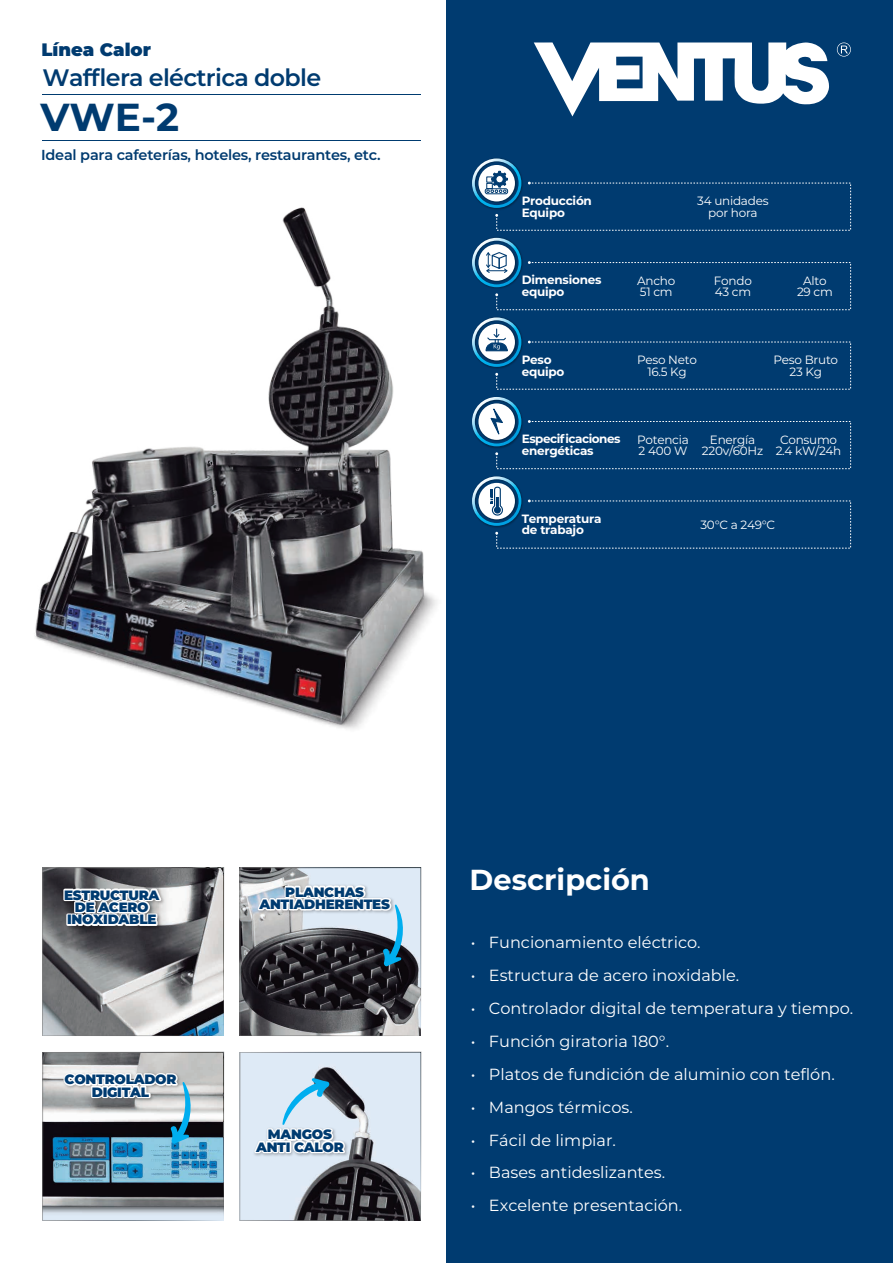
<style>
.page{position:relative;width:893px;height:1263px;background:#fff}
.page>*{position:absolute;margin:0;border:0;box-sizing:border-box;transform-origin:0 0}
.t1{font:700 39px "Montserrat";color:#003b70}
.t2{font:700 28.95px "Montserrat";color:#fff}
.t3{font:600 23.85px "Montserrat";letter-spacing:-.03em;color:#003b70}
.t4{font:900 18px "Montserrat";color:#003b70}
.t5{font:16.2px/32.8px "Montserrat";color:#fff;text-align:justify}
.t6{font:600 14.55px "Montserrat";letter-spacing:-.015em;color:#003b70}
.t7{font:900 13.5px/12.5px "Montserrat";letter-spacing:-.02em;color:#003b70;text-align:center}
.t8{font:12px/11.6px "Montserrat";letter-spacing:-.02em;color:#fff;text-align:center}
.t9{font:700 12px/11.6px "Montserrat";letter-spacing:-.02em;color:#fff}
.t10{font:700 12px/11.6px "Montserrat";letter-spacing:-.04em;color:#fff}
</style>
<div class="page">
<img style="left:35px;top:207px;width:402px;height:522px">
<div style="left:446px;top:0;width:447px;height:1263px;background:#003b70"></div>
<svg style="left:534px;top:42px;width:295px;height:74px"></svg>
<svg style="left:837px;top:43px;width:14px;height:14px"></svg>
<hr style="left:43px;top:95px;width:378px;height:1px;background:#003b70">
<hr style="left:43px;top:140px;width:378px;height:1px;background:#003b70">
<svg style="left:472px;top:159px;width:379px;height:72px"></svg>
<svg style="left:472px;top:238px;width:379px;height:72px"></svg>
<svg style="left:472px;top:317px;width:379px;height:73px"></svg>
<svg style="left:472px;top:397px;width:379px;height:72px"></svg>
<svg style="left:472px;top:476px;width:379px;height:73px"></svg>
<svg style="left:42px;top:867px;width:182px;height:169px"></svg>
<svg style="left:239px;top:867px;width:182px;height:169px"></svg>
<svg style="left:239px;top:1051px;width:182px;height:170px"></svg>
<svg style="left:42px;top:1051px;width:182px;height:170px"></svg>
<p class="t4" style="left:41px;top:36px;width:111px">Línea Calor</p>
<h3 class="t3" style="left:43px;top:61px;width:280px">Wafflera eléctrica doble</h3>
<h1 class="t1" style="left:40px;top:89px;width:140px">VWE-2</h1>
<p class="t6" style="left:41px;top:144px;width:341px">Ideal para cafeterías, hoteles, restaurantes, etc.</p>
<p class="t9" style="left:522px;top:194px;width:72px">Producción<br>Equipo</p>
<p class="t8" style="left:697px;top:195px;width:73px">34 unidades por hora</p>
<p class="t9" style="left:522px;top:274px;width:81px">Dimensiones equipo</p>
<p class="t8" style="left:797px;top:274px;width:37px">Alto<br>29 cm</p>
<p class="t8" style="left:637px;top:274px;width:40px;text-align:left">Ancho<br>51 cm</p>
<p class="t8" style="left:714px;top:274px;width:39px;text-align:left">Fondo<br>43 cm</p>
<p class="t9" style="left:522px;top:353px;width:44px">Peso equipo</p>
<p class="t8" style="left:774px;top:354px;width:66px">Peso Bruto<br>23 Kg</p>
<p class="t8" style="left:637px;top:354px;width:61px">Peso Neto<br>16.5 Kg</p>
<p class="t10" style="left:522px;top:433px;width:100px">Especificaciones energéticas</p>
<p class="t8" style="left:776px;top:433px;width:67px">Consumo<br>2.4 kW/24h</p>
<p class="t8" style="left:637px;top:433px;width:53px;text-align:left">Potencia<br>2 400 W</p>
<p class="t8" style="left:702px;top:433px;width:63px">Energía<br>220v/60Hz</p>
<p class="t9" style="left:522px;top:512px;width:81px">Temperatura de trabajo</p>
<p class="t8" style="left:700px;top:518px;width:76px">30°C a 249°C</p>
<p class="t7" style="left:64px;top:888px;width:97px">ESTRUCTURA<br>DE ACERO<br>INOXIDABLE</p>
<p class="t7" style="left:259px;top:885px;width:132px">PLANCHAS<br>ANTIADHERENTES</p>
<p class="t7" style="left:65px;top:1072px;width:113px">CONTROLADOR<br>DIGITAL</p>
<p class="t7" style="left:256px;top:1127px;width:89px">MANGOS<br>ANTI CALOR</p>
<h2 class="t2" style="left:470px;top:858px;width:182px">Descripción</h2>
<p class="t5" style="left:471px;top:925px;width:6px">• • • • • • • • •</p>
<p class="t5" style="left:489px;top:925px;width:366px;text-align:left">Funcionamiento eléctrico.<br>Estructura de acero inoxidable.<br>Controlador digital de temperatura y tiempo.<br>Función giratoria 180°.<br>Platos de fundición de aluminio con teflón.<br>Mangos térmicos.<br>Fácil de limpiar.<br>Bases antideslizantes.<br>Excelente presentación.</p>
</div>
